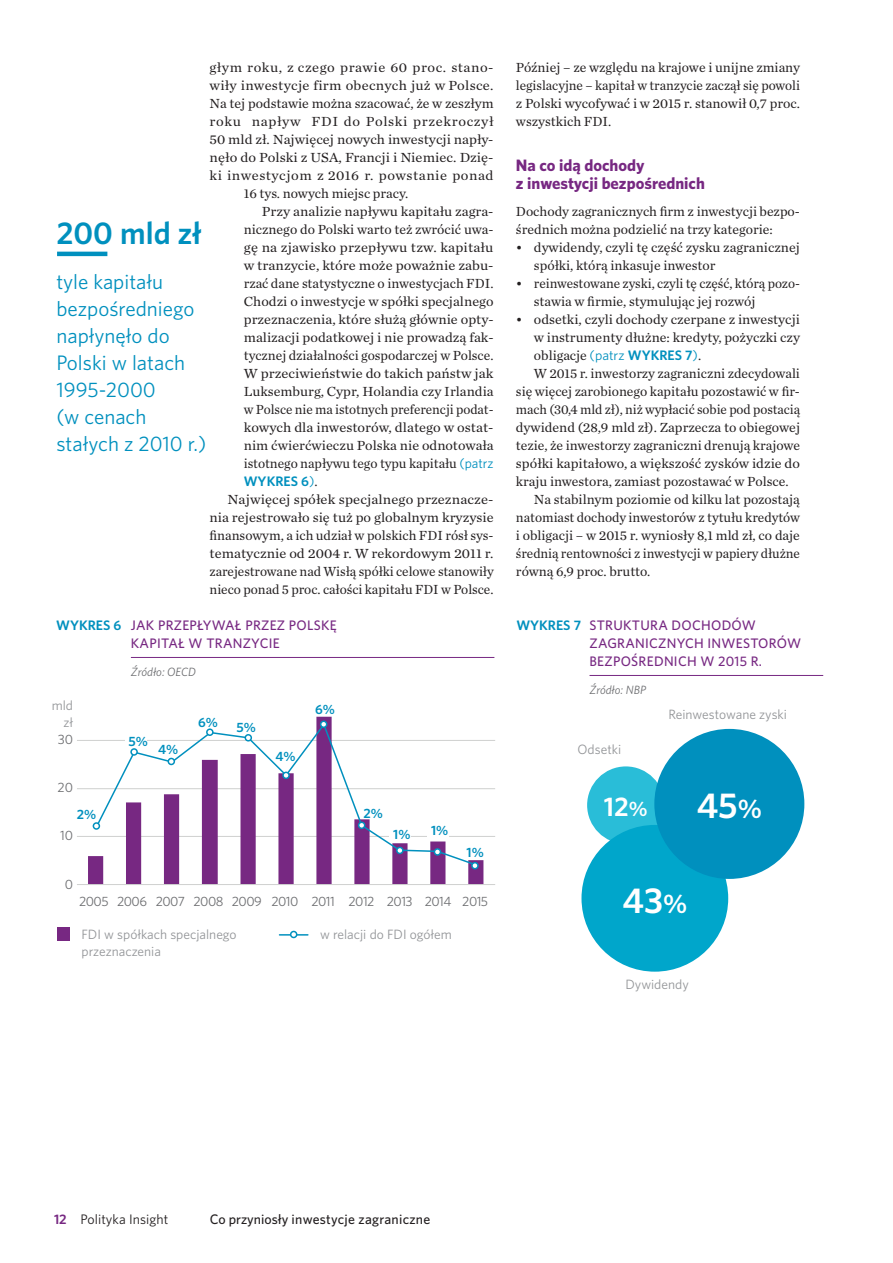
<style>
.page{position:relative;width:893px;height:1263px;background:#fff}
.page>*{position:absolute;margin:0;border:0;box-sizing:border-box;transform-origin:0 0}
.Liczby{font:600 36px "Whitney";color:#fff}
.WYMIAR{font:600 31.5px "Whitney";color:#0090be}
.Liczby-2{font:600 27px "Whitney";color:#fff}
.WYMIAR-2{font:21px/27px "Whitney";color:#0090be}
.śródtytuł{font:700 16.5px/18px "Whitney";color:#772882}
.Body{font:13.8px/18px "Chronicle Text G1";color:#231f20;text-align:justify}
.Body-2{font:13.8px/18px "Chronicle Text G1";color:#231f20;text-align:justify;scale:1.04 1}
.Body-3{font:13.8px/18px "Chronicle Text G1";color:#231f20;text-align:justify;scale:1.05 1}
.Graph_title{font:500 13.8px/18px "Whitney";letter-spacing:.02em;color:#772882}
.Body-4{font:13.8px "Chronicle Text G1";letter-spacing:.035em;color:#231f20;scale:1.05 1}
.Body-5{font:13.8px "Chronicle Text G1";letter-spacing:.02em;color:#231f20;scale:1.05 1}
.t1{font:500 13.8px "Whitney";letter-spacing:.01em;color:#231f20}
.Body-6{font:13.8px "Chronicle Text G1";letter-spacing:.045em;color:#231f20;scale:1.05 1}
.t2{font:13.8px "Whitney";letter-spacing:.005em;color:#231f20}
.Body-7{font:600 13.8px "Whitney";color:#0090be}
.t3{font:13.5px/16.5px "Whitney";color:#939598}
.t4{font:13.5px "Whitney";letter-spacing:-.04em;color:#6c6d70}
.t5{font:600 13.5px "Whitney";color:#0090be}
.Przypis_dolny{font:italic 12px "Whitney";color:#6c6d70}
.s1{font-family:"Whitney";color:#0090be}
.s2{font-family:"Whitney";font-weight:600;color:#0090be}
.s3{font-weight:600;color:#772882}
.s4{font-size:21px}
.s5{font-size:27px}
</style>
<div class="page">
<div style="left:57px;top:928px;width:13px;height:13px;background:#772882"></div>
<hr style="left:77px;top:836px;width:418px;height:1px;background:#cfd0cf">
<hr style="left:77px;top:788px;width:418px;height:1px;background:#cfd0cf">
<hr style="left:77px;top:740px;width:418px;height:1px;background:#cfd0cf">
<svg style="left:88px;top:717px;width:395px;height:167px"></svg>
<svg style="left:94px;top:721px;width:383px;height:145px"></svg>
<div style="left:389px;top:831px;width:21px;height:8px;background:#fff"></div>
<div style="left:427px;top:830px;width:22px;height:7px;background:#fff"></div>
<div style="left:93px;top:822px;width:7px;height:8px;border:2px solid #0090be;border-radius:50%"></div>
<div style="left:130px;top:748px;width:8px;height:8px;border:2px solid #0090be;border-radius:50%"></div>
<div style="left:168px;top:758px;width:7px;height:7px;border:2px solid #0090be;border-radius:50%"></div>
<div style="left:206px;top:728px;width:8px;height:8px;border:2px solid #0090be;border-radius:50%"></div>
<div style="left:245px;top:734px;width:7px;height:7px;border:2px solid #0090be;border-radius:50%"></div>
<div style="left:282px;top:772px;width:8px;height:7px;border:2px solid #0090be;border-radius:50%"></div>
<div style="left:320px;top:720px;width:7px;height:8px;border:2px solid #0090be;border-radius:50%"></div>
<div style="left:358px;top:821px;width:7px;height:8px;border:2px solid #0090be;border-radius:50%"></div>
<div style="left:396px;top:847px;width:8px;height:7px;border:2px solid #0090be;border-radius:50%"></div>
<div style="left:434px;top:848px;width:7px;height:8px;border:2px solid #0090be;border-radius:50%"></div>
<div style="left:471px;top:862px;width:8px;height:7px;border:2px solid #0090be;border-radius:50%"></div>
<div style="left:78px;top:808px;width:21px;height:8px;background:#fff"></div>
<div style="left:126px;top:737px;width:21px;height:8px;background:#fff"></div>
<div style="left:175px;top:729px;width:17px;height:7px;background:#fff"></div>
<hr style="left:77px;top:884px;width:418px;height:1px;background:#cfd0cf">
<svg style="left:279px;top:931px;width:29px;height:6px"></svg>
<div style="left:290px;top:931px;width:7px;height:7px;border:2px solid #0090be;border-radius:50%"></div>
<div style="left:587px;top:766px;width:77px;height:78px;background:#29bdd8;border-radius:50%"></div>
<div style="left:581px;top:825px;width:147px;height:147px;background:#00a6cb;border-radius:50%"></div>
<div style="left:654px;top:729px;width:150px;height:150px;background:#0090be;border-radius:50%"></div>
<hr style="left:57px;top:252px;width:50px;height:4px;background:#0090be">
<hr style="left:131px;top:657px;width:363px;height:1px;background:#772882">
<hr style="left:589px;top:675px;width:234px;height:1px;background:#772882">
<p class="Body-4" style="left:210px;top:57px;width:272px">głym roku, z czego prawie 60 proc. stano-</p>
<p class="Body-5" style="left:210px;top:75px;width:272px">wiły inwestycje firm obecnych już w Polsce.</p>
<p class="Body" style="left:210px;top:94px;width:285px">Na tej podstawie można szacować, że w zeszłym</p>
<p class="Body-6" style="left:210px;top:111px;width:272px">roku napływ FDI do Polski przekroczył</p>
<p class="Body-2" style="left:210px;top:130px;width:275px">50 mld zł. Najwięcej nowych inwestycji napły-</p>
<p class="Body-3" style="left:210px;top:148px;width:272px">nęło do Polski z USA, Francji i Niemiec. Dzię-</p>
<p class="Body-4" style="left:210px;top:165px;width:272px">ki inwestycjom z 2016 r. powstanie ponad</p>
<p class="Body" style="left:244px;top:184px;width:166px">16 tys. nowych miejsc pracy.</p>
<p class="Body-2" style="left:244px;top:202px;width:242px;text-indent:18px">Przy analizie napływu kapitału zagra&shy;nicznego do Polski warto też zwrócić uwa&shy;gę na zjawisko przepływu tzw. kapitału w tranzycie, które może poważnie zabu&shy;rzać dane statystyczne o inwestycjach FDI.<br>Chodzi o inwestycje w spółki specjalnego przeznaczenia, które służą głównie opty&shy;malizacji podatkowej i nie prowadzą fak&shy;tycznej działalności gospodarczej w Polsce.<br>W przeciwieństwie do takich państw jak Luksemburg, Cypr, Holandia czy Irlandia w Polsce nie ma istotnych preferencji podat&shy;kowych dla inwestorów, dlatego w ostat&shy;nim ćwierćwieczu Polska nie odnotowała istotnego napływu tego typu kapitału <span class="s1">(patrz </span><span class="s2">WYKRES 6</span><span class="s1">)</span>.</p>
<p class="Body-3" style="left:210px;top:490px;width:272px;text-indent:18px">Najwięcej spółek specjalnego przeznacze&shy;nia rejestrowało się tuż po globalnym kryzysie finansowym, a ich udział w polskich FDI rósł sys&shy;tematycznie od 2004 r. W rekordowym 2011 r. zarejestrowane nad Wisłą spółki celowe stanowiły nieco ponad 5 proc. całości kapitału FDI w Polsce.</p>
<p class="WYMIAR" style="left:56px;top:212px;width:147px">200 mld zł</p>
<p class="WYMIAR-2" style="left:56px;top:268px;width:152px">tyle kapitału bezpośredniego napłynęło do<br>Polski w latach<br>1995-2000<br>(w cenach stałych z 2010 r.)</p>
<p class="Body" style="left:516px;top:58px;width:286px">Później – ze względu na krajowe i unijne zmiany legislacyjne – kapitał w tranzycie zaczął się powoli z Polski wycofywać i w 2015 r. stanowił 0,7 proc. wszystkich FDI.</p>
<p class="śródtytuł" style="left:516px;top:156px;width:190px">Na co idą dochody<br>z inwestycji bezpośrednich</p>
<p class="Body" style="left:516px;top:202px;width:285px">Dochody zagranicznych firm z inwestycji bezpo&shy;średnich można podzielić na trzy kategorie:</p>
<p class="Body" style="left:534px;top:238px;width:267px;text-indent:-18px">• dywidendy, czyli tę część zysku zagranicznej spółki, którą inkasuje inwestor</p>
<p class="Body" style="left:534px;top:274px;width:267px;text-indent:-18px">• reinwestowane zyski, czyli tę część, którą pozo&shy;stawia w firmie, stymulując jej rozwój</p>
<p class="Body" style="left:534px;top:310px;width:267px;text-indent:-18px">• odsetki, czyli dochody czerpane z inwestycji w instrumenty dłużne: kredyty, pożyczki czy obligacje <span class="s1">(patrz</span> <span class="s2">WYKRES 7</span><span class="s1">)</span>.</p>
<p class="Body" style="left:516px;top:364px;width:286px;text-indent:18px">W 2015 r. inwestorzy zagraniczni zdecydowali się więcej zarobionego kapitału pozostawić w fir&shy;mach (30,4 mld zł), niż wypłacić sobie pod postacią dywidend (28,9 mld zł). Zaprzecza to obiegowej tezie, że inwestorzy zagraniczni drenują krajowe spółki kapitałowo, a większość zysków idzie do kraju inwestora, zamiast pozostawać w Polsce.</p>
<p class="Body" style="left:516px;top:490px;width:285px;text-indent:18px">Na stabilnym poziomie od kilku lat pozostają natomiast dochody inwestorów z tytułu kredytów i obligacji – w 2015 r. wyniosły 8,1 mld zł, co daje średnią rentowności z inwestycji w papiery dłużne równą 6,9 proc. brutto.</p>
<p class="Body-7" style="left:56px;top:616px;width:67px">WYKRES 6</p>
<p class="Graph_title" style="left:131px;top:616px;width:207px">JAK PRZEPŁYWAŁ PRZEZ POLSKĘ</p>
<p class="Body-7" style="left:516px;top:616px;width:66px">WYKRES 7</p>
<p class="Graph_title" style="left:131px;top:634px;width:150px">KAPITAŁ W TRANZYCIE</p>
<p class="Przypis_dolny" style="left:131px;top:663px;width:67px">Źródło: OECD</p>
<p class="Graph_title" style="left:589px;top:616px;width:213px">STRUKTURA DOCHODÓW<br>ZAGRANICZNYCH INWESTORÓW<br>BEZPOŚREDNICH W 2015 R.</p>
<p class="Przypis_dolny" style="left:589px;top:681px;width:58px">Źródło: NBP</p>
<p class="t3" style="left:52px;top:697px;width:23px">mld</p>
<p class="t3" style="left:63px;top:713px;width:11px">zł</p>
<p class="t4" style="left:58px;top:730px;width:17px">30</p>
<p class="t4" style="left:58px;top:778px;width:17px">20</p>
<p class="t5" style="left:77px;top:805px;width:21px">2%</p>
<p class="t4" style="left:60px;top:827px;width:15px">10</p>
<p class="t4" style="left:65px;top:875px;width:10px">0</p>
<p class="t5" style="left:129px;top:732px;width:21px">5%</p>
<p class="t5" style="left:158px;top:741px;width:22px">4%</p>
<p class="t5" style="left:198px;top:713px;width:21px">6%</p>
<p class="t5" style="left:236px;top:718px;width:21px">5%</p>
<p class="t5" style="left:276px;top:747px;width:22px">4%</p>
<p class="t5" style="left:315px;top:700px;width:21px">6%</p>
<p class="t5" style="left:364px;top:804px;width:21px">2%</p>
<p class="t5" style="left:393px;top:825px;width:19px">1%</p>
<p class="t5" style="left:431px;top:821px;width:19px">1%</p>
<p class="t5" style="left:466px;top:843px;width:19px">1%</p>
<p class="t4" style="left:79px;top:892px;width:31px">2005</p>
<p class="t4" style="left:117px;top:892px;width:31px">2006</p>
<p class="t4" style="left:156px;top:892px;width:31px">2007</p>
<p class="t4" style="left:194px;top:892px;width:31px">2008</p>
<p class="t4" style="left:232px;top:892px;width:31px">2009</p>
<p class="t4" style="left:272px;top:892px;width:28px">2010</p>
<p class="t4" style="left:312px;top:892px;width:25px">2011</p>
<p class="t4" style="left:349px;top:892px;width:27px">2012</p>
<p class="t4" style="left:387px;top:892px;width:27px">2013</p>
<p class="t4" style="left:425px;top:892px;width:28px">2014</p>
<p class="t4" style="left:462px;top:892px;width:27px">2015</p>
<p class="t3" style="left:82px;top:926px;width:157px">FDI w spółkach specjalnego przeznaczenia</p>
<p class="t3" style="left:320px;top:926px;width:133px">w relacji do FDI ogółem</p>
<p class="t2" style="left:54px;top:1210px;width:116px"><span class="s3">12</span> Polityka Insight</p>
<p class="t1" style="left:210px;top:1210px;width:222px">Co przyniosły inwestycje zagraniczne</p>
<p class="t3" style="left:578px;top:741px;width:45px">Odsetki</p>
<p class="Liczby-2" style="left:604px;top:788px;width:45px">12<span class="s4">%</span></p>
<p class="t3" style="left:668px;top:706px;width:120px">Reinwestowane zyski</p>
<p class="Liczby" style="left:697px;top:782px;width:67px">45<span class="s5">%</span></p>
<p class="Liczby" style="left:622px;top:876px;width:66px">43<span class="s5">%</span></p>
<p class="t3" style="left:625px;top:976px;width:65px">Dywidendy</p>
</div>
